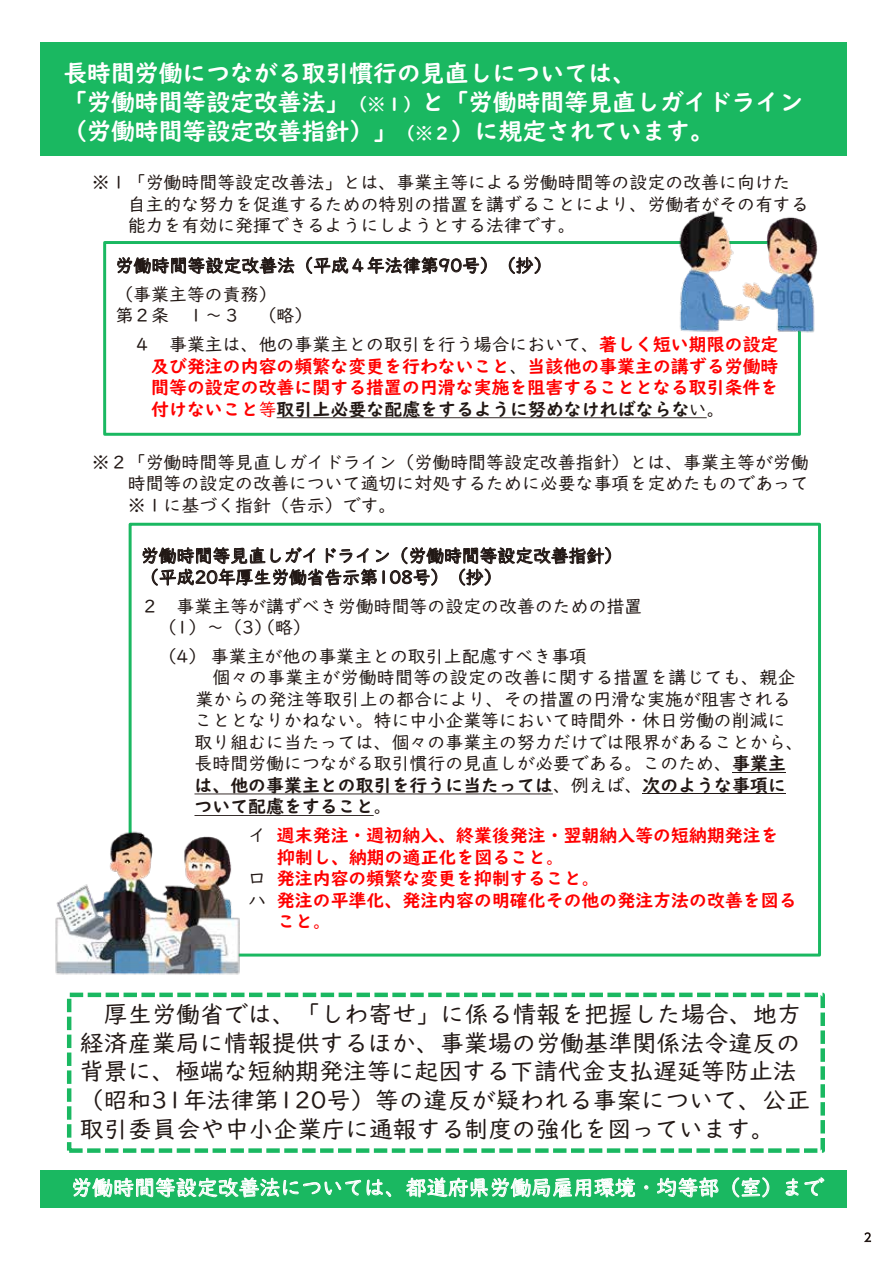
<style>
.page{position:relative;width:893px;height:1263px;background:#fff}
.page>*{position:absolute;margin:0;border:0;box-sizing:border-box;transform-origin:0 0}
.t1{font:23.85px/28.7px "UD Digi Kyokasho NP R";letter-spacing:.005em;color:#221815}
.t2{font:23.85px/28.7px "UD Digi Kyokasho NP B";color:#fff}
.t3{font:21px "UD Digi Kyokasho NP R";color:#fff}
.t4{font:18px "UD Digi Kyokasho NP B";color:#f00}
.t5{font:17.85px/21.5px "UD Digi Kyokasho NP R";color:#221815}
.t6{font:17.85px/21.5px "UD Digi Kyokasho NP B";color:#f00;text-align:justify}
.t7{font:17.85px/21.5px "UD Digi Kyokasho NP B";color:#221815}
.t8{font:17.85px "UD Digi Kyokasho NP R";letter-spacing:.02em;color:#221815}
.s1{font-size:17.85px}
.s2{font-family:"UD Digi Kyokasho NP B";color:#f00}
.s3{font-family:"UD Digi Kyokasho NP R";color:#221815}
.s4{font-family:"UD Digi Kyokasho NP R"}
.s5{color:#221815}
.s6{font-family:"UD Digi Kyokasho NP B"}
</style>
<div class="page">
<div style="left:40px;top:42px;width:806px;height:114px;background:#1ab861"></div>
<div style="left:103px;top:241px;width:698px;height:195px;border:3px solid #00b050"></div>
<svg style="left:117px;top:241px;width:177px;height:33px"></svg>
<svg style="left:306px;top:256px;width:181px;height:18px"></svg>
<svg style="left:509px;top:257px;width:32px;height:17px"></svg>
<svg style="left:277px;top:417px;width:430px;height:1px"></svg>
<div style="left:67px;top:992px;width:758px;height:161px;border:4px dashed #00b050"></div>
<div style="left:40px;top:1170px;width:806px;height:37px;background:#1ab861"></div>
<svg style="left:73px;top:1148px;width:318px;height:50px"></svg>
<svg style="left:406px;top:1177px;width:229px;height:21px"></svg>
<svg style="left:644px;top:1185px;width:5px;height:5px"></svg>
<svg style="left:657px;top:1177px;width:62px;height:21px"></svg>
<svg style="left:732px;top:1177px;width:37px;height:21px"></svg>
<svg style="left:785px;top:1177px;width:40px;height:19px"></svg>
<div style="left:129px;top:523px;width:692px;height:433px;border:3px solid #00b050"></div>
<svg style="left:142px;top:522px;width:469px;height:64px"></svg>
<hr style="left:732px;top:772px;width:54px;height:1px;background:#221815">
<svg style="left:194px;top:793px;width:359px;height:1px"></svg>
<hr style="left:642px;top:793px;width:144px;height:1px;background:#221815">
<svg style="left:194px;top:815px;width:180px;height:1px"></svg>
<img style="left:671px;top:211px;width:147px;height:128px">
<img style="left:55px;top:823px;width:188px;height:152px">
<svg style="left:864px;top:1232px;width:7px;height:10px"></svg>
<h1 class="t2" style="left:63px;top:59px;width:741px">長時間労働につながる取引慣行の見直しについては、<br>「労働時間等設定改善法」<span class="s1">（※１）</span>と「労働時間等見直しガイドライン（労働時間等設定改善指針）」<span class="s1">（※２</span>）に規定されています。</h1>
<p class="t5" style="left:128px;top:172px;width:682px;text-indent:-36px">※１「労働時間等設定改善法」とは、事業主等による労働時間等の設定の改善に向けた自主的な努力を促進するための特別の措置を講ずることにより、労働者がその有する能力を有効に発揮できるようにしようとする法律です。</p>
<p class="t5" style="left:115px;top:251px;width:438px;line-height:28.7px">労働時間等設定改善法（平成４年法律第90号）（抄）（事業主等の責務）</p>
<p class="t5" style="left:133px;top:301px;width:647px;line-height:28.7px;text-indent:-18px">第２条 １～３ （略）<br>４ 事業主は、他の事業主との取引を行う場合において、<span class="s2">著しく短い期限の設定</span></p>
<p class="t6" style="left:151px;top:355px;width:629px">及び発注の内容の頻繁な変更を行わないこと<span class="s3">、</span>当該他の事業主の講ずる労働時間等の設定の改善に関する措置の円滑な実施を阻害することとなる取引条件を付けないこと<span class="s4">等</span><span class="s5">取引上必要な配慮をするように努めなければならな</span><span class="s3">い。</span></p>
<p class="t5" style="left:128px;top:451px;width:682px;text-align:justify;text-indent:-36px">※２「労働時間等見直しガイドライン（労働時間等設定改善指針）とは、事業主等が労働時間等の設定の改善について適切に対処するために必要な事項を定めたものであって※１に基づく指針（告示）です。</p>
<p class="t5" style="left:141px;top:545px;width:483px">労働時間等見直しガイドライン（労働時間等設定改善指針）（平成20年厚生労働省告示第108号）（抄）</p>
<p class="t5" style="left:159px;top:595px;width:485px;text-indent:-18px">２ 事業主等が講ずべき労働時間等の設定の改善のための措置（1）～（3）（略）</p>
<p class="t5" style="left:159px;top:645px;width:430px">（4）事業主が他の事業主との取引上配慮すべき事項</p>
<p class="t8" style="left:212px;top:667px;width:585px">個々の事業主が労働時間等の設定の改善に関する措置を講じても、親企</p>
<p class="t5" style="left:195px;top:688px;width:597px">業からの発注等取引上の都合により、その措置の円滑な実施が阻害される</p>
<p class="t5" style="left:195px;top:710px;width:593px">こととなりかねない。特に中小企業等において時間外・休日労働の削減に</p>
<p class="t5" style="left:195px;top:731px;width:611px">取り組むに当たっては、個々の事業主の努力だけでは限界があることから、</p>
<p class="t5" style="left:195px;top:753px;width:593px">長時間労働につながる取引慣行の見直しが必要である。このため、<span class="s6">事業主</span></p>
<p class="t7" style="left:195px;top:774px;width:593px">は、他の事業主との取引を行うに当たっては<span class="s4">、例えば、</span>次のような事項について配慮をすること<span class="s4">。</span></p>
<p class="t6" style="left:248px;top:825px;width:532px"><span class="s3">イ</span> 週末発注・週初納入、終業後発注・翌朝納入等の短納期発注を</p>
<p class="t4" style="left:277px;top:846px;width:288px">抑制し、納期の適正化を図ること<span class="s4">。</span></p>
<p class="t6" style="left:248px;top:868px;width:353px"><span class="s3">ロ</span> 発注内容の頻繁な変更を抑制すること<span class="s4">。</span></p>
<p class="t6" style="left:248px;top:889px;width:550px"><span class="s3">ハ</span> 発注の平準化、発注内容の明確化その他の発注方法の改善を図る</p>
<p class="t6" style="left:277px;top:911px;width:55px">こと<span class="s4">。</span></p>
<h1 class="t1" style="left:80px;top:1000px;width:732px;text-indent:24px">厚生労働省では、「しわ寄せ」に係る情報を把握した場合、地方経済産業局に情報提供するほか、事業場の労働基準関係法令違反の背景に、極端な短納期発注等に起因する下請代金支払遅延等防止法（昭和31年法律第120号）等の違反が疑われる事案について、公正取引委員会や中小企業庁に通報する制度の強化を図っています。</h1>
<p class="t3" style="left:71px;top:1176px;width:755px">労働時間等設定改善法については、都道府県労働局雇用環境・均等部（室）まで</p>
</div>
